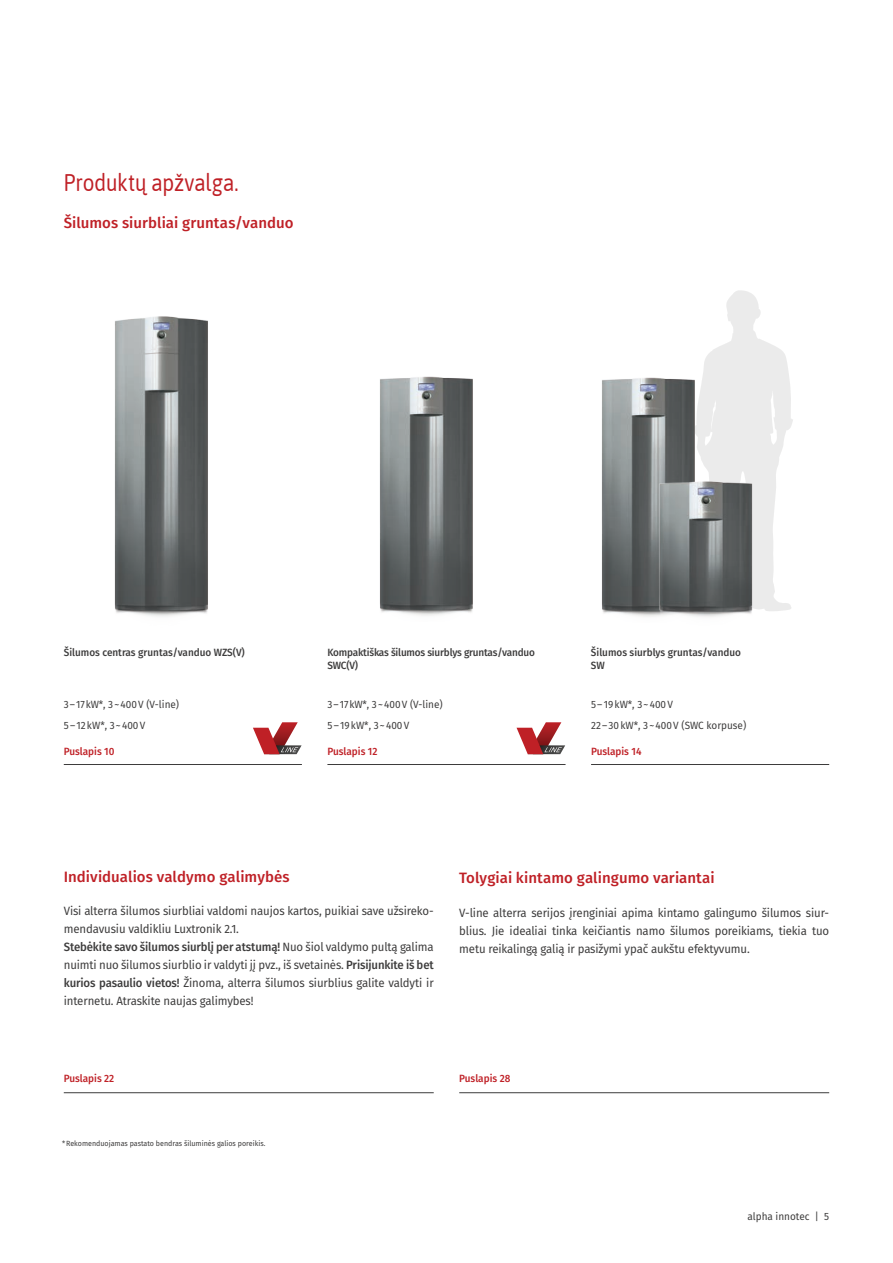
<style>
.page{position:relative;width:893px;height:1263px;background:#fff}
.page>*{position:absolute;margin:0;border:0;box-sizing:border-box;transform-origin:0 0}
.t1{font:27px "Jaldi";letter-spacing:-.005em;color:#bf2026;scale:.88 1}
.t2{font:500 15px "Fira Sans";letter-spacing:.005em;color:#bf2026}
.t3{font:12px/18px "Fira Sans";letter-spacing:-.01em;color:#3d3c3c;scale:.95 1}
.t4{font:10.5px/21px "Fira Sans";color:#3d3c3c;scale:.95 1}
.t5{font:500 10.5px/13.5px "Fira Sans";letter-spacing:-.01em;color:#3d3c3c;scale:.95 1}
.t6{font:500 10.5px "Fira Sans";color:#bf2026;scale:.95 1}
.t7{font:7.5px "Fira Sans";color:#3d3c3c;scale:.95 1}
.s1{font-weight:500}
</style>
<div class="page">
<hr style="left:64px;top:1092px;width:370px;height:1px;background:#3d3c3c">
<hr style="left:459px;top:1092px;width:370px;height:1px;background:#3d3c3c">
<svg style="left:726px;top:290px;width:67px;height:321px"></svg>
<img style="left:380px;top:376px;width:93px;height:240px">
<img style="left:114px;top:316px;width:94px;height:301px">
<img style="left:602px;top:311px;width:131px;height:304px">
<img style="left:631px;top:476px;width:150px;height:141px">
<hr style="left:591px;top:764px;width:238px;height:1px;background:#3d3c3c">
<hr style="left:64px;top:764px;width:238px;height:1px;background:#3d3c3c">
<svg style="left:253px;top:722px;width:49px;height:32px"></svg>
<hr style="left:327px;top:764px;width:239px;height:1px;background:#3d3c3c">
<svg style="left:517px;top:722px;width:48px;height:32px"></svg>
<h1 class="t1" style="left:64px;top:160px;width:200px">Produktų apžvalga.</h1>
<p class="t2" style="left:64px;top:211px;width:231px">Šilumos siurbliai gruntas/vanduo</p>
<p class="t5" style="left:64px;top:645px;width:192px">Šilumos centras gruntas/vanduo WZS(V)</p>
<p class="t5" style="left:591px;top:645px;width:159px">Šilumos siurblys gruntas/vanduo<br>SW</p>
<p class="t5" style="left:327px;top:645px;width:220px">Kompaktiškas šilumos siurblys gruntas/vanduo<br>SWC(V)</p>
<p class="t4" style="left:327px;top:694px;width:123px">3–17kW*, 3 ~400V (V-line)<br>5–19kW*, 3~400V</p>
<p class="t4" style="left:64px;top:694px;width:123px">3–17kW*, 3 ~400V (V-line)<br>5–12kW*, 3~400V</p>
<p class="t6" style="left:64px;top:742px;width:55px">Puslapis 10</p>
<p class="t6" style="left:327px;top:742px;width:54px">Puslapis 12</p>
<p class="t4" style="left:591px;top:694px;width:165px">5–19kW*, 3~400V<br>22–30kW*, 3 ~400V (SWC korpuse)</p>
<p class="t6" style="left:591px;top:742px;width:55px">Puslapis 14</p>
<p class="t2" style="left:64px;top:865px;width:227px">Individualios valdymo galimybės</p>
<p class="t2" style="left:459px;top:865px;width:257px">Tolygiai kintamo galingumo variantai</p>
<p class="t3" style="left:64px;top:901px;width:391px">Visi alterra šilumos siurbliai valdomi naujos kartos, puikiai save užsireko&shy;mendavusiu valdikliu Luxtronik 2.1.<br><span class="s1">Stebėkite savo šilumos siurblį per atstumą!</span> Nuo šiol valdymo pultą galima nuimti nuo šilumos siurblio ir valdyti jį pvz., iš svetainės. <span class="s1">Prisijunkite iš bet kurios pasaulio vietos!</span> Žinoma, alterra šilumos siurblius galite valdyti ir internetu. Atraskite naujas galimybes!</p>
<p class="t3" style="left:459px;top:903px;width:391px;text-align:justify">V-line alterra serijos įrenginiai apima kintamo galingumo šilumos siur&shy;blius. Jie idealiai tinka keičiantis namo šilumos poreikiams, tiekia tuo metu reikalingą galią ir pasižymi ypač aukštu efektyvumu.</p>
<p class="t6" style="left:64px;top:1070px;width:55px">Puslapis 22</p>
<p class="t6" style="left:459px;top:1070px;width:55px">Puslapis 28</p>
<p class="t7" style="left:62px;top:1138px;width:215px">* Rekomenduojamas pastato bendras šiluminės galios poreikis.</p>
<p class="t4" style="left:747px;top:1205px;width:87px">alpha innotec | 5</p>
</div>
